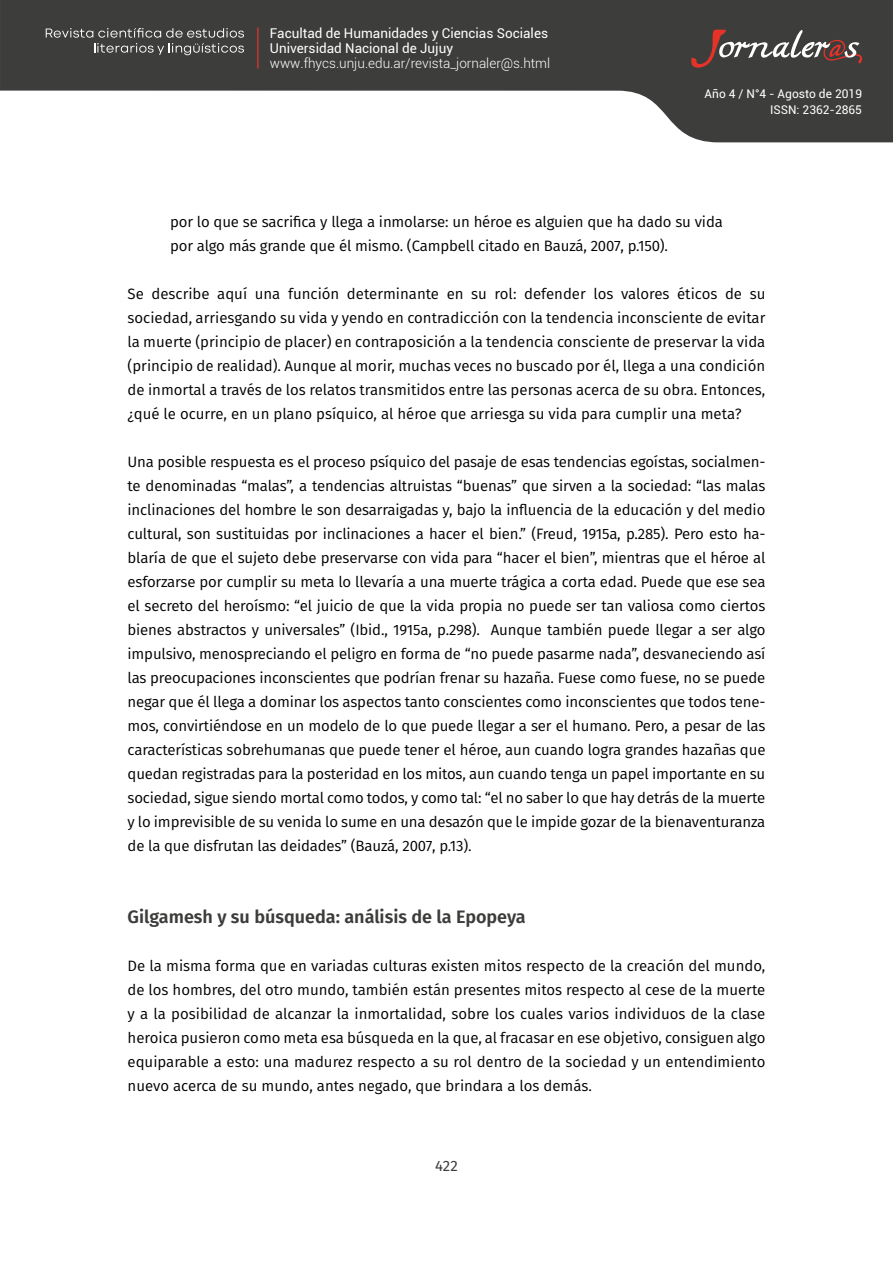
<style>
.page{position:relative;width:893px;height:1263px;background:#fff}
.page>*{position:absolute;margin:0;border:0;box-sizing:border-box;transform-origin:0 0}
.t1{font:600 18px "Fira Sans";color:#3c3c3b}
.t2{font:15px/24px "Fira Sans";letter-spacing:-.01em;color:#000;text-align:justify}
.t3{font:15px "Fira Sans";color:#3c3c3b}
.t4{font:13.5px/15px "Roboto";color:#fff}
.t5{font:300 13.5px "Roboto";color:#fff}
.t6{font:12px/16.5px "Roboto";color:#fff;text-align:right}
</style>
<div class="page">
<svg style="left:0;top:0;width:893px;height:142px;fill:#3d3d3b"></svg>
<svg style="left:691px;top:29px;width:171px;height:39px;background:#605452"></svg>
<svg style="left:46px;top:28px;width:198px;height:27px;background:#5a5a58"></svg>
<hr style="left:257px;top:28px;width:2px;height:40px;background:#e63329">
<p class="t4" style="left:270px;top:25px;width:280px">Facultad de Humanidades y Ciencias Sociales<br>Universidad Nacional de Jujuy</p>
<p class="t5" style="left:270px;top:54px;width:282px">www.fhycs.unju.edu.ar/revista_jornaler@s.html</p>
<p class="t6" style="left:705px;top:85px;width:159px">Año 4 / N°4 - Agosto de 2019<br>ISSN: 2362-2865</p>
<p class="t2" style="left:170px;top:209px;width:554px">por lo que se sacrifica y llega a inmolarse: un héroe es alguien que ha dado su vida por algo más grande que él mismo. (Campbell citado en Bauzá, 2007, p.150).</p>
<p class="t2" style="left:128px;top:281px;width:639px">Se describe aquí una función determinante en su rol: defender los valores éticos de su sociedad, arriesgando su vida y yendo en contradicción con la tendencia inconsciente de evitar la muerte (principio de placer) en contraposición a la tendencia consciente de preservar la vida (principio de realidad). Aunque al morir, muchas veces no buscado por él, llega a una condición de inmortal a través de los relatos transmitidos entre las personas acerca de su obra. Entonces, ¿qué le ocurre, en un plano psíquico, al héroe que arriesga su vida para cumplir una meta?</p>
<p class="t2" style="left:128px;top:449px;width:639px">Una posible respuesta es el proceso psíquico del pasaje de esas tendencias egoístas, socialmen&shy;te denominadas “malas”, a tendencias altruistas “buenas” que sirven a la sociedad: “las malas inclinaciones del hombre le son desarraigadas y, bajo la influencia de la educación y del medio cultural, son sustituidas por inclinaciones a hacer el bien.” (Freud, 1915a, p.285). Pero esto ha&shy;blaría de que el sujeto debe preservarse con vida para “hacer el bien”, mientras que el héroe al esforzarse por cumplir su meta lo llevaría a una muerte trágica a corta edad. Puede que ese sea el secreto del heroísmo: “el juicio de que la vida propia no puede ser tan valiosa como ciertos bienes abstractos y universales” (Ibid., 1915a, p.298). Aunque también puede llegar a ser algo impulsivo, menospreciando el peligro en forma de “no puede pasarme nada”, desvaneciendo así las preocupaciones inconscientes que podrían frenar su hazaña. Fuese como fuese, no se puede negar que él llega a dominar los aspectos tanto conscientes como inconscientes que todos tene&shy;mos, convirtiéndose en un modelo de lo que puede llegar a ser el humano. Pero, a pesar de las características sobrehumanas que puede tener el héroe, aun cuando logra grandes hazañas que quedan registradas para la posteridad en los mitos, aun cuando tenga un papel importante en su sociedad, sigue siendo mortal como todos, y como tal: “el no saber lo que hay detrás de la muerte y lo imprevisible de su venida lo sume en una desazón que le impide gozar de la bienaventuranza de la que disfrutan las deidades” (Bauzá, 2007, p.13).</p>
<p class="t1" style="left:128px;top:902px;width:400px">Gilgamesh y su búsqueda: análisis de la Epopeya</p>
<p class="t2" style="left:128px;top:953px;width:639px">De la misma forma que en variadas culturas existen mitos respecto de la creación del mundo, de los hombres, del otro mundo, también están presentes mitos respecto al cese de la muerte y a la posibilidad de alcanzar la inmortalidad, sobre los cuales varios individuos de la clase heroica pusieron como meta esa búsqueda en la que, al fracasar en ese objetivo, consiguen algo equiparable a esto: una madurez respecto a su rol dentro de la sociedad y un entendimiento nuevo acerca de su mundo, antes negado, que brindara a los demás.</p>
<p class="t3" style="left:435px;top:1155px;width:24px">422</p>
</div>
